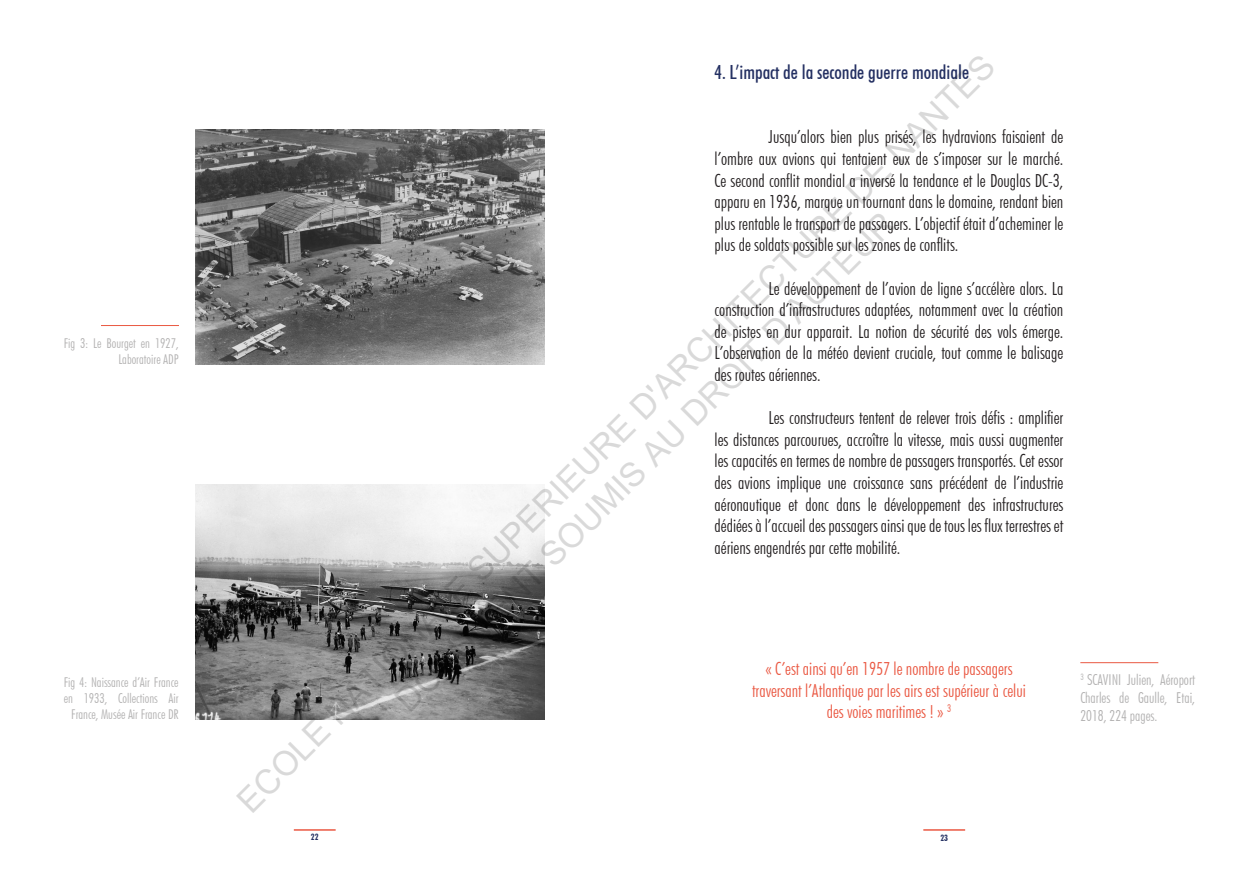
<style>
.page{position:relative;width:1259px;height:893px;background:#fff}
.page>*{position:absolute;margin:0;border:0;box-sizing:border-box;transform-origin:0 0}
.t1{font:33.9px/40.7px "Arial";color:rgb(0 0 0/.15);text-align:center}
.t2{font:500 condensed 19.5px "Futura BT";color:#243062}
.t3{font:300 condensed 18px/21.6px "Futura BT";color:#231f20;text-align:justify}
.t4{font:300 condensed 18px/21.6px "Futura BT";color:#ea5842;text-align:center}
.t5{font:300 condensed 15px/18px "Futura BT";color:#b2b1b1;text-align:justify}
.t6{font:300 condensed 13.5px/16.2px "Futura BT";color:#b2b1b1;text-align:right}
.t7{font:700 condensed 8.7px "Futura BT";color:#243062}
</style>
<div class="page">
<hr style="left:294px;top:829px;width:42px;height:2px;background:#ea5842">
<hr style="left:923px;top:829px;width:42px;height:2px;background:#ea5842">
<img style="left:196px;top:130px;width:348px;height:234px">
<img style="left:196px;top:485px;width:348px;height:234px">
<hr style="left:101px;top:325px;width:78px;height:1px;background:#ea5842">
<hr style="left:1080px;top:662px;width:78px;height:1px;background:#ea5842">
<p class="t6" style="left:64px;top:335px;width:116px">Fig 3: Le Bourget en 1927,<br>Laboratoire ADP</p>
<p class="t6" style="left:64px;top:674px;width:116px;text-align:center">Fig 4: Naissance d’Air France en 1933, Collections Air<br>France, Musée Air France DR</p>
<h1 class="t1" style="left:229px;top:792px;width:1056px;rotate:-45deg">ECOLE NATIONALE SUPERIEURE D'ARCHITECTURE DE NANTES<br>DOCUMENT SOUMIS AU DROIT D'AUTEUR</h1>
<p class="t2" style="left:714px;top:60px;width:256px">4. L’impact de la seconde guerre mondiale</p>
<p class="t3" style="left:714px;top:126px;width:350px;text-indent:54px">Jusqu’alors bien plus prisés, les hydravions faisaient de l’ombre aux avions qui tentaient eux de s’imposer sur le marché.<br>Ce second conflit mondial a inversé la tendance et le Douglas DC-3, apparu en 1936, marque un tournant dans le domaine, rendant bien plus rentable le transport de passagers. L’objectif était d’acheminer le plus de soldats possible sur les zones de conflits.</p>
<p class="t3" style="left:714px;top:277px;width:350px;text-indent:54px">Le développement de l’avion de ligne s’accélère alors. La construction d’infrastructures adaptées, notamment avec la création de pistes en dur apparait. La notion de sécurité des vols émerge.<br>L’observation de la météo devient cruciale, tout comme le balisage des routes aériennes.</p>
<p class="t3" style="left:714px;top:407px;width:350px;text-indent:54px">Les constructeurs tentent de relever trois défis : amplifier les distances parcourues, accroître la vitesse, mais aussi augmenter les capacités en termes de nombre de passagers transportés. Cet essor des avions implique une croissance sans précédent de l’industrie aéronautique et donc dans le développement des infrastructures dédiées à l’accueil des passagers ainsi que de tous les flux terrestres et aériens engendrés par cette mobilité.</p>
<p class="t4" style="left:752px;top:658px;width:275px">« C’est ainsi qu’en 1957 le nombre de passagers traversant l’Atlantique par les airs est supérieur à celui des voies maritimes ! » <sup>3</sup></p>
<p class="t7" style="left:311px;top:832px;width:9px">22</p>
<p class="t7" style="left:940px;top:832px;width:9px">23</p>
<p class="t5" style="left:1080px;top:670px;width:116px"><sup>3</sup> SCAVINI Julien, Aéroport Charles de Gaulle, Etai, 2018, 224 pages.</p>
</div>
